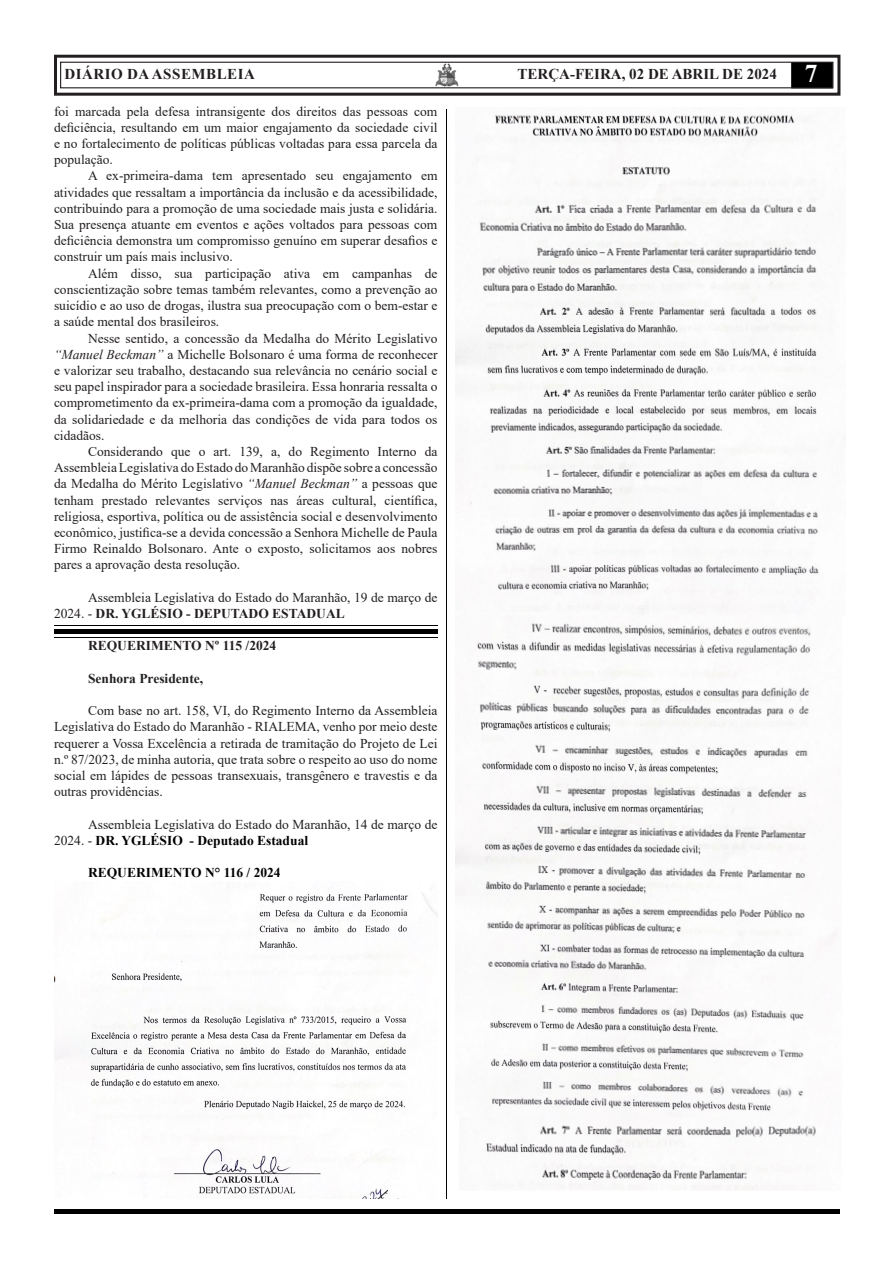
<style>
.page{position:relative;width:893px;height:1263px;background:#fff}
.page>*{position:absolute;margin:0;border:0;box-sizing:border-box;transform-origin:0 0}
.t1{font:700 15px "Times New Roman";color:#231f20}
.t2{font:700 15px "Times New Roman";letter-spacing:.035em;color:#231f20}
.Body_Text{font:13.5px/16.2px "Times New Roman";color:#231f20;text-align:justify}
.t3{font:700 13.5px "Times New Roman";color:#231f20}
.t4{font:700 13.5px "Times New Roman";color:#000}
.s1{font-size:25.5px;color:#fff}
.s2{font-style:italic}
.s3{font-weight:700}
.s4{font-weight:700;color:#000}
</style>
<div class="page">
<div style="left:54px;top:55px;width:786px;height:41px;border:3px solid #231f20"></div>
<div style="left:791px;top:62px;width:42px;height:26px;background:#000;border:2px solid #000"></div>
<div style="left:60px;top:62px;width:773px;height:26px;border:1px solid #231f20"></div>
<hr style="left:446px;top:109px;width:1px;height:1090px;background:#000">
<div style="left:54px;top:1209px;width:785px;height:5px;background:#000"></div>
<img style="left:427px;top:56px;width:40px;height:40px">
<img style="left:54px;top:893px;width:383px;height:306px">
<img style="left:455px;top:115px;width:364px;height:497px">
<img style="left:455px;top:623px;width:381px;height:493px">
<img style="left:486px;top:1118px;width:330px;height:72px">
<div style="left:54px;top:629px;width:384px;height:5px;background:#000"></div>
<hr style="left:54px;top:626px;width:384px;height:1px;background:#000">
<hr style="left:54px;top:637px;width:384px;height:1px;background:#000">
<p class="t2" style="left:64px;top:64px;width:192px">DIÁRIO DA ASSEMBLEIA</p>
<p class="t1" style="left:518px;top:64px;width:302px">TERÇA-FEIRA, 02 DE ABRIL DE 2024 <span class="s1">7</span></p>
<p class="Body_Text" style="left:54px;top:103px;width:385px">foi marcada pela defesa intransigente dos direitos das pessoas com deficiência, resultando em um maior engajamento da sociedade civil e no fortalecimento de políticas públicas voltadas para essa parcela da população.</p>
<p class="Body_Text" style="left:54px;top:167px;width:385px;text-indent:34px">A ex-primeira-dama tem apresentado seu engajamento em atividades que ressaltam a importância da inclusão e da acessibilidade, contribuindo para a promoção de uma sociedade mais justa e solidária.<br>Sua presença atuante em eventos e ações voltados para pessoas com deficiência demonstra um compromisso genuíno em superar desafios e construir um país mais inclusivo.</p>
<p class="Body_Text" style="left:54px;top:265px;width:385px;text-indent:34px">Além disso, sua participação ativa em campanhas de conscientização sobre temas também relevantes, como a prevenção ao suicídio e ao uso de drogas, ilustra sua preocupação com o bem-estar e a saúde mental dos brasileiros.</p>
<p class="Body_Text" style="left:54px;top:329px;width:385px;text-indent:34px">Nesse sentido, a concessão da Medalha do Mérito Legislativo <span class="s2">“Manuel Beckman”</span> a Michelle Bolsonaro é uma forma de reconhecer e valorizar seu trabalho, destacando sua relevância no cenário social e seu papel inspirador para a sociedade brasileira. Essa honraria ressalta o comprometimento da ex-primeira-dama com a promoção da igualdade, da solidariedade e da melhoria das condições de vida para todos os cidadãos.</p>
<p class="Body_Text" style="left:54px;top:443px;width:385px;text-indent:34px">Considerando que o art. 139, a, do Regimento Interno da Assembleia Legislativa do Estado do Maranhão dispõe sobre a concessão da Medalha do Mérito Legislativo <span class="s2">“Manuel Beckman”</span> a pessoas que tenham prestado relevantes serviços nas áreas cultural, científica, religiosa, esportiva, política ou de assistência social e desenvolvimento econômico, justifica-se a devida concessão a Senhora Michelle de Paula Firmo Reinaldo Bolsonaro. Ante o exposto, solicitamos aos nobres pares a aprovação desta resolução.</p>
<p class="Body_Text" style="left:54px;top:589px;width:385px;text-indent:34px">Assembleia Legislativa do Estado do Maranhão, 19 de março de<br>2024. - <span class="s3">DR. YGLÉSIO - DEPUTADO ESTADUAL</span></p>
<p class="t3" style="left:88px;top:636px;width:190px">REQUERIMENTO Nº 115 /2024</p>
<p class="t3" style="left:88px;top:668px;width:117px">Senhora Presidente,</p>
<p class="Body_Text" style="left:54px;top:702px;width:385px;text-indent:34px">Com base no art. 158, VI, do Regimento Interno da Assembleia Legislativa do Estado do Maranhão - RIALEMA, venho por meio deste requerer a Vossa Excelência a retirada de tramitação do Projeto de Lei n.º 87/2023, de minha autoria, que trata sobre o respeito ao uso do nome social em lápides de pessoas transexuais, transgênero e travestis e da outras providências.</p>
<p class="Body_Text" style="left:54px;top:815px;width:385px;text-indent:34px">Assembleia Legislativa do Estado do Maranhão, 14 de março de<br>2024. - <span class="s4">DR. YGLÉSIO - Deputado Estadual</span></p>
<p class="t4" style="left:88px;top:863px;width:194px">REQUERIMENTO N° 116 / 2024</p>
</div>
